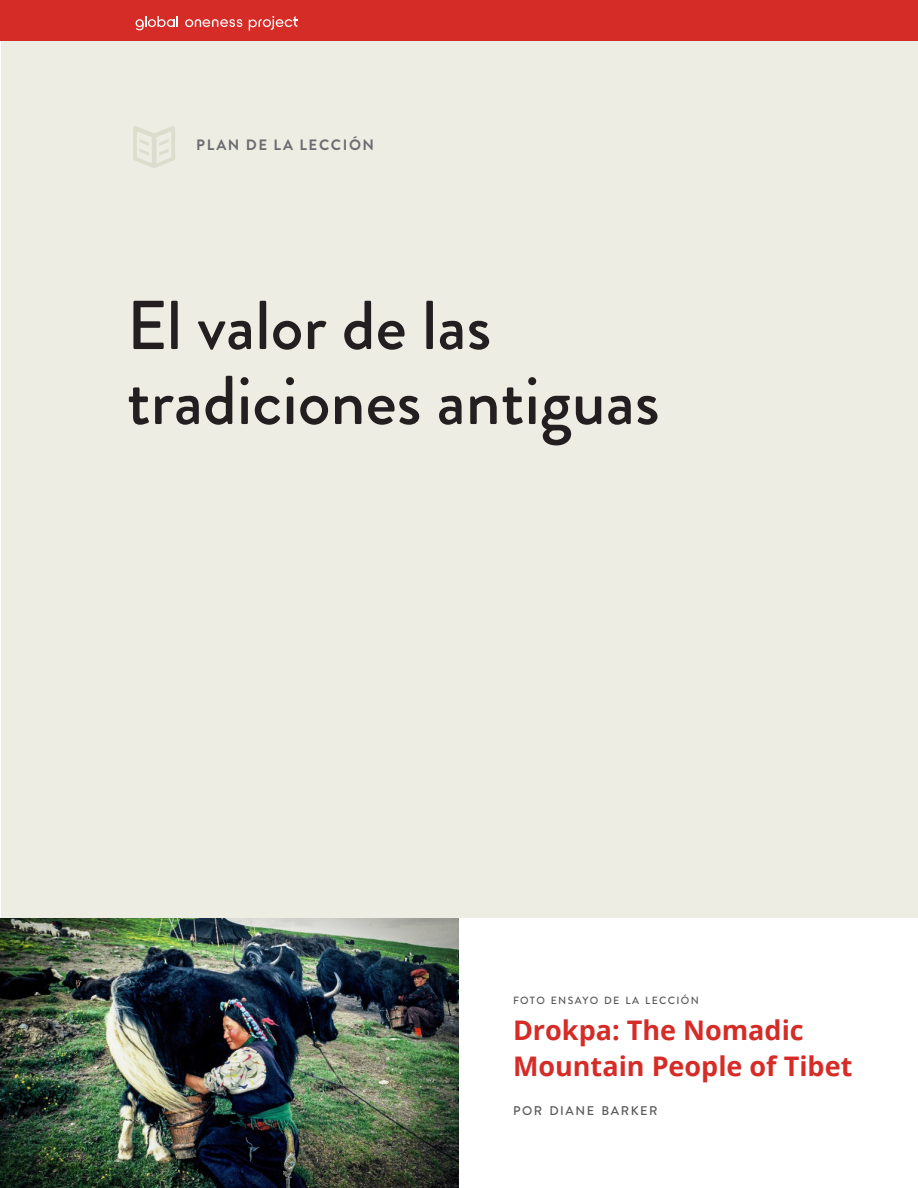
<style>
.page{position:relative;width:918px;height:1188px;background:#fff}
.page>*{position:absolute;margin:0;border:0;box-sizing:border-box;transform-origin:0 0}
.t1{font:500 69px/75px "Brandon Grotesque";color:#231f20}
.t2{font:700 27px/36px "Open Sans";color:#d52c27}
.t3{font:700 15px "Brandon Grotesque";letter-spacing:.11em;color:#6c6d70}
.t4{font:500 12.6px "Brandon Grotesque";letter-spacing:.125em;color:#57585a}
.t5{font:500 10.5px "Brandon Grotesque";letter-spacing:.125em;color:#57585a}
</style>
<div class="page">
<div style="left:1px;top:0;width:917px;height:918px;background:#edede4"></div>
<div style="left:0;top:0;width:918px;height:40px;background:#d52c27"></div>
<img style="left:0;top:918px;width:459px;height:270px">
<svg style="left:185px;top:19px;width:57px;height:8px"></svg>
<svg style="left:136px;top:16px;width:42px;height:14px"></svg>
<svg style="left:249px;top:16px;width:49px;height:15px"></svg>
<svg style="left:133px;top:126px;width:42px;height:42px"></svg>
<p class="t3" style="left:196px;top:134px;width:180px">PLAN DE LA LECCIÓN</p>
<p class="t1" style="left:127px;top:289px;width:534px">El valor de las tradiciones antiguas</p>
<p class="t5" style="left:513px;top:993px;width:187px">FOTO ENSAYO DE LA LECCIÓN</p>
<p class="t2" style="left:513px;top:1011px;width:341px">Drokpa: The Nomadic<br>Mountain People of Tibet</p>
<p class="t4" style="left:513px;top:1102px;width:146px">POR DIANE BARKER</p>
</div>
